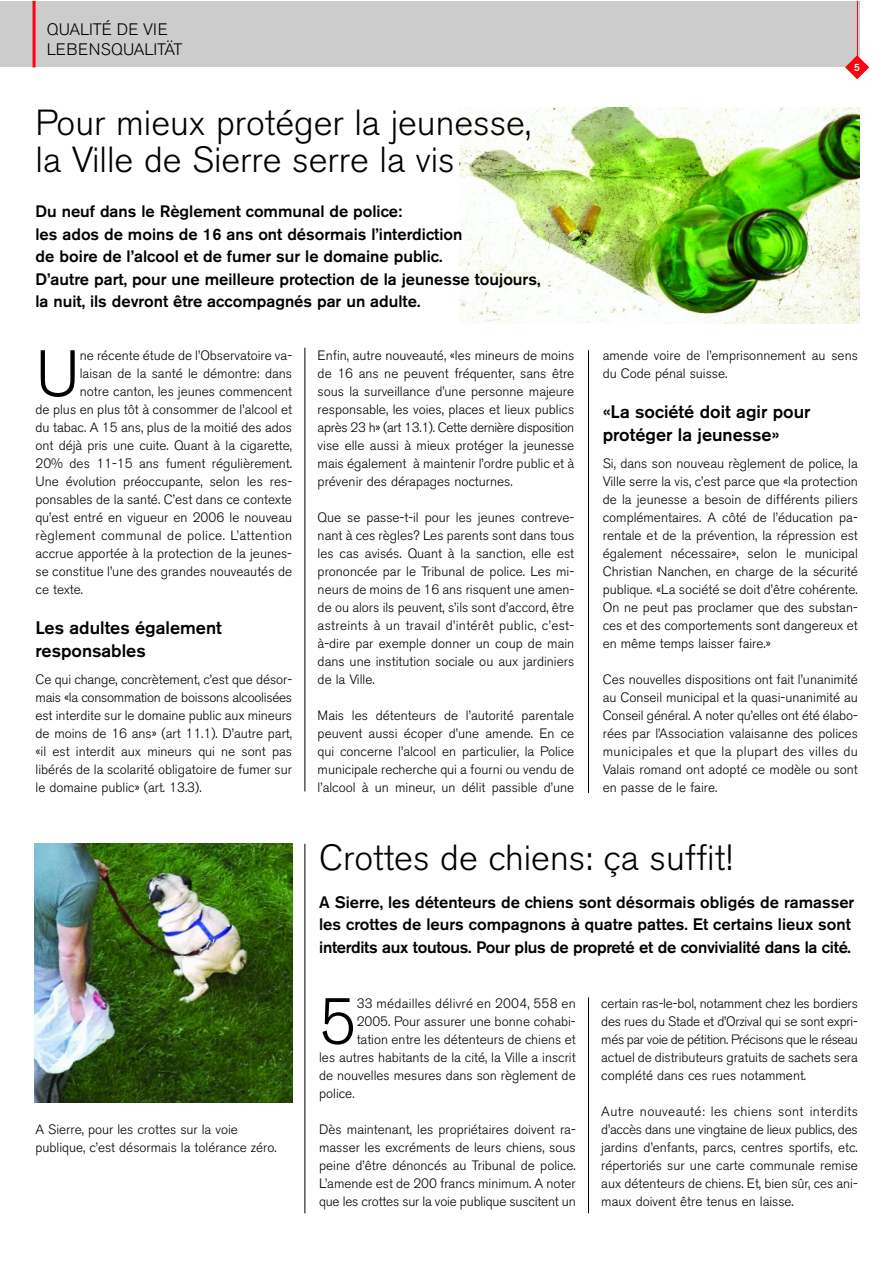
<style>
.page{position:relative;width:893px;height:1263px;background:#fff}
.page>*{position:absolute;margin:0;border:0;box-sizing:border-box;transform-origin:0 0}
.t1{font:300 64.5px "Akzidenz Grotesk BE";color:#000}
.t2{font:300 36px/37.5px "Akzidenz Grotesk BE";color:#000}
.t3{font:500 18px/22.5px "Akzidenz Grotesk BE";color:#000}
.t4{font:500 16.5px/22.5px "Akzidenz Grotesk BE";color:#000}
.t5{font:300 16.5px/19.5px "Akzidenz Grotesk BE";color:#000}
.t6{font:300 13.5px/18px "Akzidenz Grotesk BE";color:#000;text-align:justify}
.t7{font:300 13.5px "Akzidenz Grotesk BE";letter-spacing:.03em;color:#000}
.t8{font:500 10.5px "Akzidenz Grotesk BE";color:#fff}
</style>
<div class="page">
<img style="left:459px;top:108px;width:400px;height:215px">
<div style="left:0;top:2px;width:859px;height:65px;background:#ccc"></div>
<hr style="left:304px;top:348px;width:1px;height:443px;background:#000">
<hr style="left:304px;top:844px;width:1px;height:369px;background:#000">
<svg style="left:845px;top:55px;width:24px;height:24px"></svg>
<hr style="left:857px;top:2px;width:1px;height:65px;background:#ff000f">
<hr style="left:33px;top:2px;width:3px;height:65px;background:#ff000f">
<hr style="left:588px;top:997px;width:1px;height:216px;background:#000">
<img style="left:34px;top:843px;width:258px;height:259px">
<hr style="left:588px;top:350px;width:1px;height:443px;background:#000">
<p class="t5" style="left:47px;top:22px;width:137px">QUALITÉ DE VIE<br>LEBENSQUALITÄT</p>
<h2 class="t2" style="left:36px;top:108px;width:497px">Pour mieux protéger la jeunesse, la Ville de Sierre serre la vis</h2>
<p class="t4" style="left:36px;top:202px;width:506px">Du neuf dans le Règlement communal de police:<br>les ados de moins de 16 ans ont désormais l’interdiction<br>de boire de l’alcool et de fumer sur le domaine public.<br>D’autre part, pour une meilleure protection de la jeunesse toujours, la nuit, ils devront être accompagnés par un adulte.</p>
<h1 class="t1" style="left:36px;top:350px;width:46px">U</h1>
<p class="t6" style="left:80px;top:348px;width:214px">ne récente étude de l’Observatoire va-</p>
<p class="t6" style="left:80px;top:366px;width:214px">laisan de la santé le démontre: dans</p>
<p class="t6" style="left:80px;top:384px;width:214px">notre canton, les jeunes commencent</p>
<p class="t6" style="left:36px;top:402px;width:258px">de plus en plus tôt à consommer de l’alcool et</p>
<p class="t6" style="left:36px;top:420px;width:258px">du tabac. A 15 ans, plus de la moitié des ados</p>
<p class="t6" style="left:36px;top:438px;width:258px">ont déjà pris une cuite. Quant à la cigarette,</p>
<p class="t6" style="left:36px;top:456px;width:258px">20% des 11-15 ans fument régulièrement.</p>
<p class="t6" style="left:36px;top:474px;width:258px">Une évolution préoccupante, selon les res-</p>
<p class="t6" style="left:36px;top:492px;width:258px">ponsables de la santé. C’est dans ce contexte</p>
<p class="t6" style="left:36px;top:510px;width:258px">qu’est entré en vigueur en 2006 le nouveau</p>
<p class="t7" style="left:36px;top:530px;width:258px">règlement communal de police. L’attention</p>
<p class="t6" style="left:36px;top:546px;width:258px">accrue apportée à la protection de la jeunes-</p>
<p class="t6" style="left:36px;top:564px;width:258px">se constitue l’une des grandes nouveautés de</p>
<p class="t6" style="left:36px;top:582px;width:49px">ce texte.</p>
<h3 class="t3" style="left:36px;top:618px;width:188px">Les adultes également responsables</h3>
<p class="t6" style="left:36px;top:672px;width:258px">Ce qui change, concrètement, c’est que désor&shy;mais «la consommation de boissons alcoolisées est interdite sur le domaine public aux mineurs de moins de 16 ans» (art 11.1). D’autre part, «il est interdit aux mineurs qui ne sont pas libérés de la scolarité obligatoire de fumer sur le domaine public» (art. 13.3).</p>
<p class="t6" style="left:317px;top:348px;width:258px">Enfin, autre nouveauté, «les mineurs de moins de 16 ans ne peuvent fréquenter, sans être sous la surveillance d’une personne majeure responsable, les voies, places et lieux publics après 23 h» (art 13.1). Cette dernière disposition vise elle aussi à mieux protéger la jeunesse mais également à maintenir l’ordre public et à prévenir des dérapages nocturnes.</p>
<p class="t6" style="left:317px;top:510px;width:258px">Que se passe-t-il pour les jeunes contreve&shy;nant à ces règles? Les parents sont dans tous les cas avisés. Quant à la sanction, elle est prononcée par le Tribunal de police. Les mi&shy;neurs de moins de 16 ans risquent une amen&shy;de ou alors ils peuvent, s’ils sont d’accord, être astreints à un travail d’intérêt public, c’est&shy;à-dire par exemple donner un coup de main dans une institution sociale ou aux jardiniers de la Ville.</p>
<p class="t6" style="left:317px;top:708px;width:258px">Mais les détenteurs de l’autorité parentale peuvent aussi écoper d’une amende. En ce qui concerne l’alcool en particulier, la Police municipale recherche qui a fourni ou vendu de l’alcool à un mineur, un délit passible d’une</p>
<p class="t8" style="left:854px;top:63px;width:7px">5</p>
<p class="t6" style="left:602px;top:348px;width:256px">amende voire de l’emprisonnement au sens du Code pénal suisse.</p>
<h3 class="t3" style="left:602px;top:402px;width:209px">«La société doit agir pour protéger la jeunesse»</h3>
<p class="t6" style="left:602px;top:456px;width:256px">Si, dans son nouveau règlement de police, la Ville serre la vis, c’est parce que «la protection de la jeunesse a besoin de différents piliers complémentaires. A côté de l’éducation pa&shy;rentale et de la prévention, la répression est également nécessaire», selon le municipal Christian Nanchen, en charge de la sécurité publique. «La société se doit d’être cohérente.<br>On ne peut pas proclamer que des substan&shy;ces et des comportements sont dangereux et en même temps laisser faire.»</p>
<p class="t6" style="left:602px;top:672px;width:256px">Ces nouvelles dispositions ont fait l’unanimité au Conseil municipal et la quasi-unanimité au Conseil général. A noter qu’elles ont été élabo&shy;rées par l’Association valaisanne des polices municipales et que la plupart des villes du Valais romand ont adopté ce modèle ou sont en passe de le faire.</p>
<p class="t6" style="left:36px;top:1122px;width:243px">A Sierre, pour les crottes sur la voie publique, c’est désormais la tolérance zéro.</p>
<h2 class="t2" style="left:319px;top:843px;width:415px">Crottes de chiens: ça suffit!</h2>
<p class="t4" style="left:319px;top:892px;width:537px">A Sierre, les détenteurs de chiens sont désormais obligés de ramasser les crottes de leurs compagnons à quatre pattes. Et certains lieux sont interdits aux toutous. Pour plus de propreté et de convivialité dans la cité.</p>
<h1 class="t1" style="left:319px;top:998px;width:39px">5</h1>
<p class="t6" style="left:356px;top:996px;width:220px">33 médailles délivré en 2004, 558 en</p>
<p class="t6" style="left:356px;top:1014px;width:220px">2005. Pour assurer une bonne cohabi-</p>
<p class="t6" style="left:356px;top:1032px;width:220px">tation entre les détenteurs de chiens et</p>
<p class="t6" style="left:319px;top:1050px;width:258px">les autres habitants de la cité, la Ville a inscrit</p>
<p class="t6" style="left:319px;top:1068px;width:258px">de nouvelles mesures dans son règlement de</p>
<p class="t6" style="left:319px;top:1086px;width:37px">police.</p>
<p class="t6" style="left:319px;top:1122px;width:258px">Dès maintenant, les propriétaires doivent ra&shy;masser les excréments de leurs chiens, sous peine d’être dénoncés au Tribunal de police.<br>L’amende est de 200 francs minimum. A noter que les crottes sur la voie publique suscitent un</p>
<p class="t6" style="left:601px;top:996px;width:258px">certain ras-le-bol, notamment chez les bordiers des rues du Stade et d’Orzival qui se sont expri&shy;més par voie de pétition. Précisons que le réseau actuel de distributeurs gratuits de sachets sera complété dans ces rues notamment.</p>
<p class="t6" style="left:601px;top:1104px;width:258px">Autre nouveauté: les chiens sont interdits d’accès dans une vingtaine de lieux publics, des jardins d’enfants, parcs, centres sportifs, etc. répertoriés sur une carte communale remise aux détenteurs de chiens. Et, bien sûr, ces ani&shy;maux doivent être tenus en laisse.</p>
</div>
